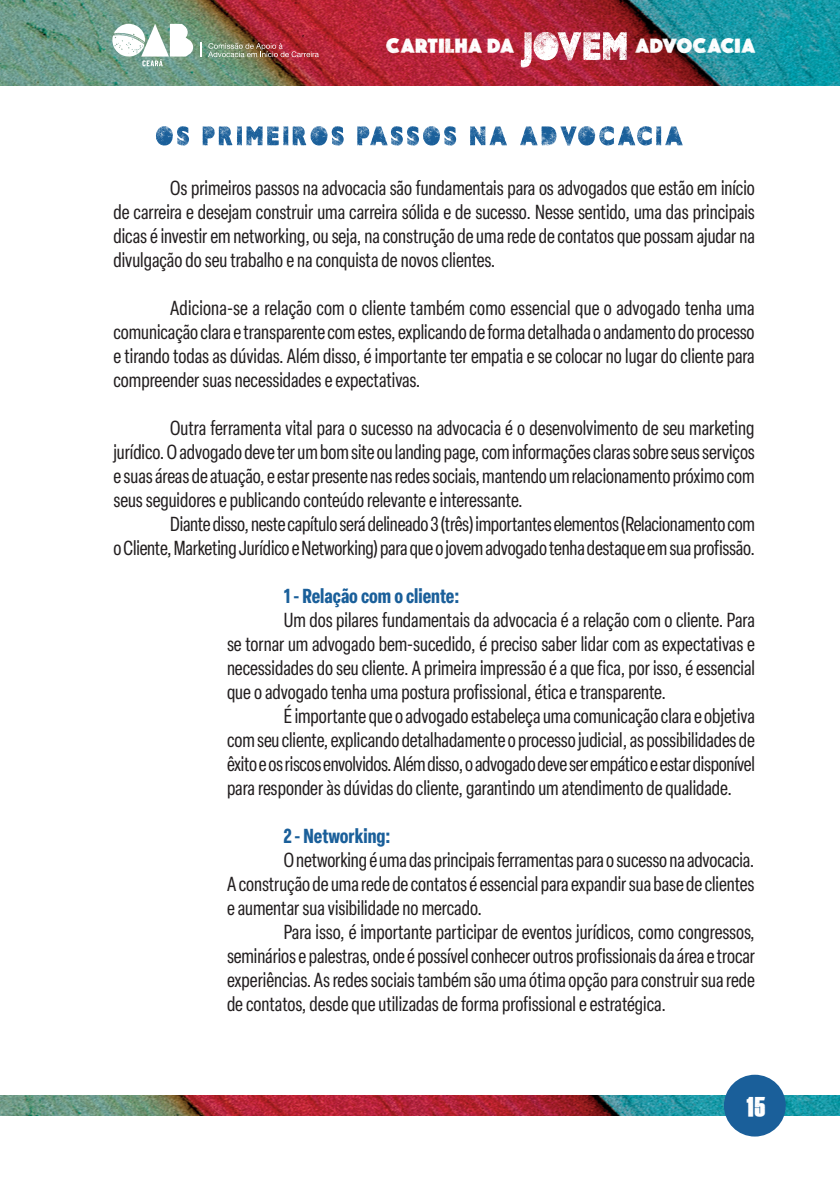
<style>
.page{position:relative;width:840px;height:1191px;background:#fff}
.page>*{position:absolute;margin:0;border:0;box-sizing:border-box;transform-origin:0 0}
.t1{font:condensed 20px/24px "Elza";color:#231f20;text-align:justify}
.t2{font:700 condensed 20px "Elza";color:#1a5f9a}
.t3{font:700 19.4px "ROADKINGPERSONALUSE";color:#fff}
.t4{font:19.4px "Dead Kansas";color:#fff}
</style>
<div class="page">
<img style="left:0;top:1095px;width:839px;height:20px">
<img style="left:0;top:0;width:839px;height:85px">
<div style="left:723px;top:1074px;width:62px;height:62px;background:#1a5f9a;border-radius:50%"></div>
<svg style="left:112px;top:24px;width:81px;height:42px"></svg>
<img style="left:208px;top:43px;width:110px;height:14px">
<svg style="left:200px;top:42px;width:1px;height:15px"></svg>
<svg style="left:520px;top:32px;width:106px;height:35px"></svg>
<svg style="left:156px;top:126px;width:526px;height:20px"></svg>
<p class="t3" style="left:386px;top:32px;width:130px">CARTILHA DA</p>
<p class="t3" style="left:634px;top:32px;width:123px">ADVOCACIA</p>
<p class="t1" style="left:113px;top:175px;width:642px;text-indent:57px">Os primeiros passos na advocacia são fundamentais para os advogados que estão em início de carreira e desejam construir uma carreira sólida e de sucesso. Nesse sentido, uma das principais dicas é investir em networking, ou seja, na construção de uma rede de contatos que possam ajudar na divulgação do seu trabalho e na conquista de novos clientes.</p>
<p class="t1" style="left:113px;top:295px;width:642px;text-indent:57px">Adiciona-se a relação com o cliente também como essencial que o advogado tenha uma comunicação clara e transparente com estes, explicando de forma detalhada o andamento do processo e tirando todas as dúvidas. Além disso, é importante ter empatia e se colocar no lugar do cliente para compreender suas necessidades e expectativas.</p>
<p class="t1" style="left:113px;top:415px;width:642px;text-indent:57px">Outra ferramenta vital para o sucesso na advocacia é o desenvolvimento de seu marketing jurídico. O advogado deve ter um bom site ou landing page, com informações claras sobre seus serviços e suas áreas de atuação, e estar presente nas redes sociais, mantendo um relacionamento próximo com seus seguidores e publicando conteúdo relevante e interessante.</p>
<p class="t1" style="left:113px;top:511px;width:642px;text-align:right">Diante disso, neste capítulo será delineado 3 (três) importantes elementos (Relacionamento com<br>o Cliente, Marketing Jurídico e Networking) para que o jovem advogado tenha destaque em sua profissão.</p>
<p class="t2" style="left:283px;top:582px;width:177px">1 - Relação com o cliente:</p>
<p class="t1" style="left:227px;top:607px;width:529px;text-indent:57px">Um dos pilares fundamentais da advocacia é a relação com o cliente. Para se tornar um advogado bem-sucedido, é preciso saber lidar com as expectativas e necessidades do seu cliente. A primeira impressão é a que fica, por isso, é essencial que o advogado tenha uma postura profissional, ética e transparente.</p>
<p class="t1" style="left:227px;top:703px;width:529px;text-indent:57px">É importante que o advogado estabeleça uma comunicação clara e objetiva com seu cliente, explicando detalhadamente o processo judicial, as possibilidades de êxito e os riscos envolvidos. Além disso, o advogado deve ser empático e estar disponível para responder às dúvidas do cliente, garantindo um atendimento de qualidade.</p>
<p class="t2" style="left:283px;top:822px;width:108px">2 - Networking:</p>
<p class="t1" style="left:227px;top:847px;width:528px;text-indent:57px">O networking é uma das principais ferramentas para o sucesso na advocacia.<br>A construção de uma rede de contatos é essencial para expandir sua base de clientes e aumentar sua visibilidade no mercado.</p>
<p class="t1" style="left:227px;top:919px;width:529px;text-indent:57px">Para isso, é importante participar de eventos jurídicos, como congressos, seminários e palestras, onde é possível conhecer outros profissionais da área e trocar experiências. As redes sociais também são uma ótima opção para construir sua rede de contatos, desde que utilizadas de forma profissional e estratégica.</p>
<p class="t4" style="left:745px;top:1096px;width:21px">15</p>
</div>
